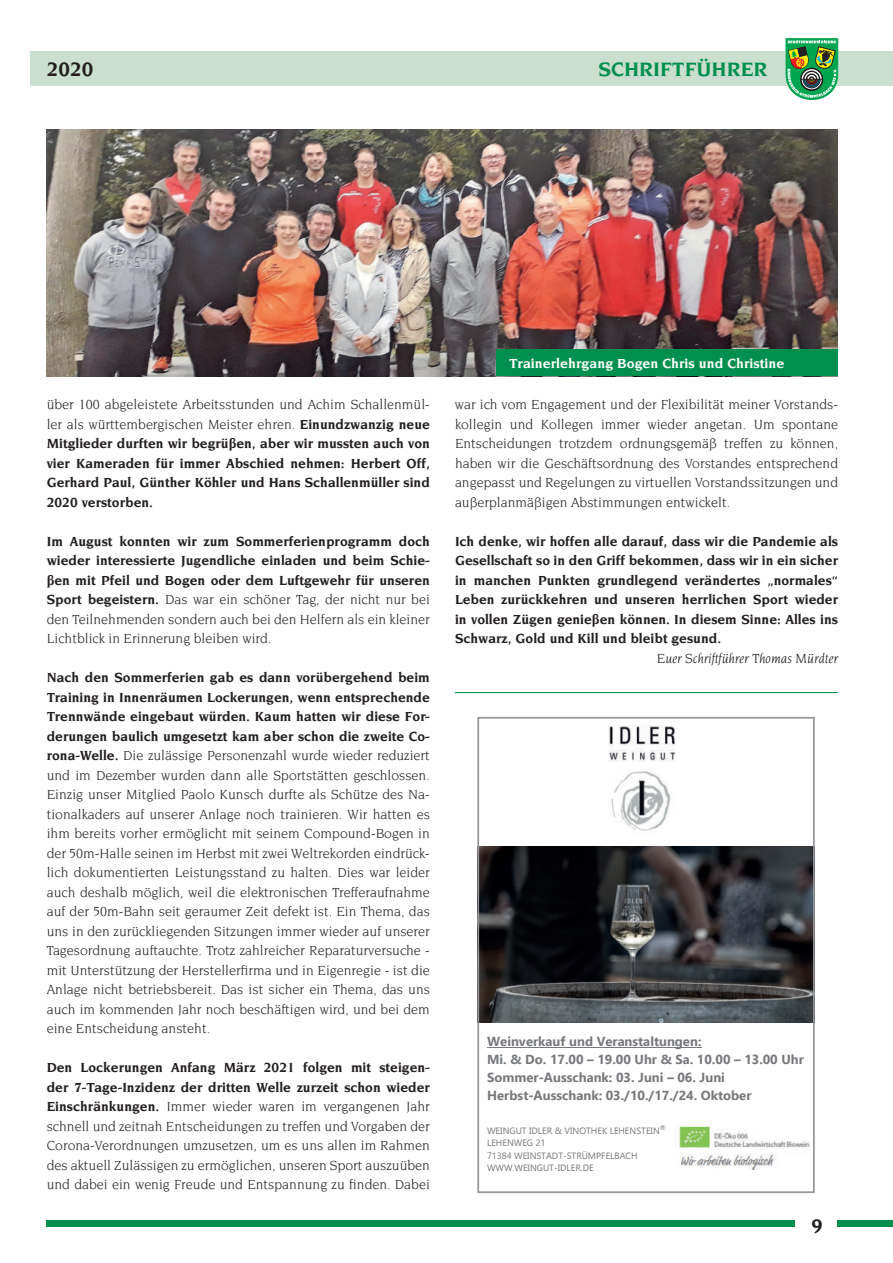
<style>
.page{position:relative;width:893px;height:1263px;background:#fff}
.page>*{position:absolute;margin:0;border:0;box-sizing:border-box;transform-origin:0 0}
.t1{font:700 21px "Novarese";color:#008f4d}
.t2{font:700 21px "Novarese";color:#231f20}
.t3{font:14.25px/19.5px "Novarese";color:#231f20;text-align:justify}
.t4{font:700 14.25px/19.5px "Novarese";color:#231f20;text-align:justify}
.t5{font:700 14.25px "Novarese";color:#fff}
.t6{font:italic 14.25px "Novarese";color:#231f20}
.t7{font:700 13.05px/18px "Ebrima";color:#76787b}
.t8{font:9.15px/12.5px "Ebrima";color:#76787b}
.s1{font-weight:400}
.s2{font-weight:700}
</style>
<div class="page">
<div style="left:30px;top:51px;width:863px;height:34px;background:#cbdfd0"></div>
<svg style="left:786px;top:38px;width:52px;height:62px;background:#54a263"></svg>
<div style="left:47px;top:1220px;width:748px;height:7px;background:#008f4d"></div>
<div style="left:838px;top:1220px;width:55px;height:7px;background:#008f4d"></div>
<img style="left:679px;top:1124px;width:132px;height:45px">
<img style="left:608px;top:725px;width:67px;height:106px">
<img style="left:480px;top:846px;width:332px;height:177px">
<hr style="left:487px;top:1047px;width:215px;height:1px;background:#76787b">
<div style="left:477px;top:717px;width:338px;height:476px;border:2px solid #939598"></div>
<img style="left:47px;top:129px;width:791px;height:247px">
<div style="left:496px;top:350px;width:342px;height:26px;background:#008f4d"></div>
<hr style="left:455px;top:692px;width:383px;height:1px;background:#008f4d">
<h1 class="t2" style="left:47px;top:61px;width:48px">2020</h1>
<h1 class="t1" style="left:598px;top:61px;width:171px">SCHRIFTFÜHRER</h1>
<p class="t4" style="left:47px;top:395px;width:385px"><span class="s1">über 100 abgeleistete Arbeitsstunden und Achim Schallenmül&shy;ler als württembergischen Meister ehren.</span> Einundzwanzig neue Mitglieder durften wir begrüßen, aber wir mussten auch von vier Kameraden für immer Abschied nehmen: Herbert Off, Gerhard Paul, Günther Köhler und Hans Schallenmüller sind 2020 verstorben.</p>
<p class="t4" style="left:47px;top:532px;width:385px">Im August konnten wir zum Sommerferienprogramm doch wieder interessierte Jugendliche einladen und beim Schie&shy;ßen mit Pfeil und Bogen oder dem Luftgewehr für unseren Sport begeistern. <span class="s1">Das war ein schöner Tag, der nicht nur bei den Teilnehmenden sondern auch bei den Helfern als ein kleiner Lichtblick in Erinnerung bleiben wird.</span></p>
<p class="t3" style="left:47px;top:668px;width:385px"><span class="s2">Nach den Sommerferien gab es dann vorübergehend beim Training in Innenräumen Lockerungen, wenn entsprechende Trennwände eingebaut würden. Kaum hatten wir diese For&shy;derungen baulich umgesetzt kam aber schon die zweite Co&shy;rona-Welle.</span> Die zulässige Personenzahl wurde wieder reduziert und im Dezember wurden dann alle Sportstätten geschlossen.<br>Einzig unser Mitglied Paolo Kunsch durfte als Schütze des Na&shy;tionalkaders auf unserer Anlage noch trainieren. Wir hatten es ihm bereits vorher ermöglicht mit seinem Compound-Bogen in der 50m-Halle seinen im Herbst mit zwei Weltrekorden eindrück&shy;lich dokumentierten Leistungsstand zu halten. Dies war leider auch deshalb möglich, weil die elektronischen Trefferaufnahme auf der 50m-Bahn seit geraumer Zeit defekt ist. Ein Thema, das uns in den zurückliegenden Sitzungen immer wieder auf unserer Tagesordnung auftauchte. Trotz zahlreicher Reparaturversuche - mit Unterstützung der Herstellerfirma und in Eigenregie - ist die Anlage nicht betriebsbereit. Das ist sicher ein Thema, das uns auch im kommenden Jahr noch beschäftigen wird, und bei dem eine Entscheidung ansteht.</p>
<p class="t3" style="left:47px;top:1058px;width:385px"><span class="s2">Den Lockerungen Anfang März 2021 folgen mit steigen&shy;der 7-Tage-Inzidenz der dritten Welle zurzeit schon wieder Einschränkungen.</span> Immer wieder waren im vergangenen Jahr schnell und zeitnah Entscheidungen zu treffen und Vorgaben der Corona-Verordnungen umzusetzen, um es uns allen im Rahmen des aktuell Zulässigen zu ermöglichen, unseren Sport auszuüben und dabei ein wenig Freude und Entspannung zu finden. Dabei</p>
<p class="t5" style="left:509px;top:358px;width:277px">Trainerlehrgang Bogen Chris und Christine</p>
<p class="t3" style="left:455px;top:395px;width:385px">war ich vom Engagement und der Flexibilität meiner Vorstands&shy;kollegin und Kollegen immer wieder angetan. Um spontane Entscheidungen trotzdem ordnungsgemäß treffen zu können, haben wir die Geschäftsordnung des Vorstandes entsprechend angepasst und Regelungen zu virtuellen Vorstandssitzungen und außerplanmäßigen Abstimmungen entwickelt.</p>
<p class="t4" style="left:455px;top:532px;width:385px">Ich denke, wir hoffen alle darauf, dass wir die Pandemie als Gesellschaft so in den Griff bekommen, dass wir in ein sicher in manchen Punkten grundlegend verändertes „normales“ Leben zurückkehren und unseren herrlichen Sport wieder in vollen Zügen genießen können. In diesem Sinne: Alles ins Schwarz, Gold und Kill und bleibt gesund.</p>
<p class="t6" style="left:657px;top:652px;width:183px">Euer Schriftführer Thomas Mürdter</p>
<p class="t7" style="left:487px;top:1033px;width:318px">Weinverkauf und Veranstaltungen:<br>Mi. &amp; Do. 17.00 – 19.00 Uhr &amp; Sa. 10.00 – 13.00 Uhr Sommer-Ausschank: 03. Juni – 06. Juni Herbst-Ausschank: 03./10./17./24. Oktober</p>
<p class="t8" style="left:487px;top:1124px;width:180px">WEINGUT IDLER &amp; VINOTHEK LEHENSTEIN<sup>®<br></sup>LEHENWEG 21<br>71384 WEINSTADT-STRÜMPFELBACH<br>WWW.WEINGUT-IDLER.DE</p>
<h1 class="t2" style="left:811px;top:1217px;width:13px">9</h1>
</div>
